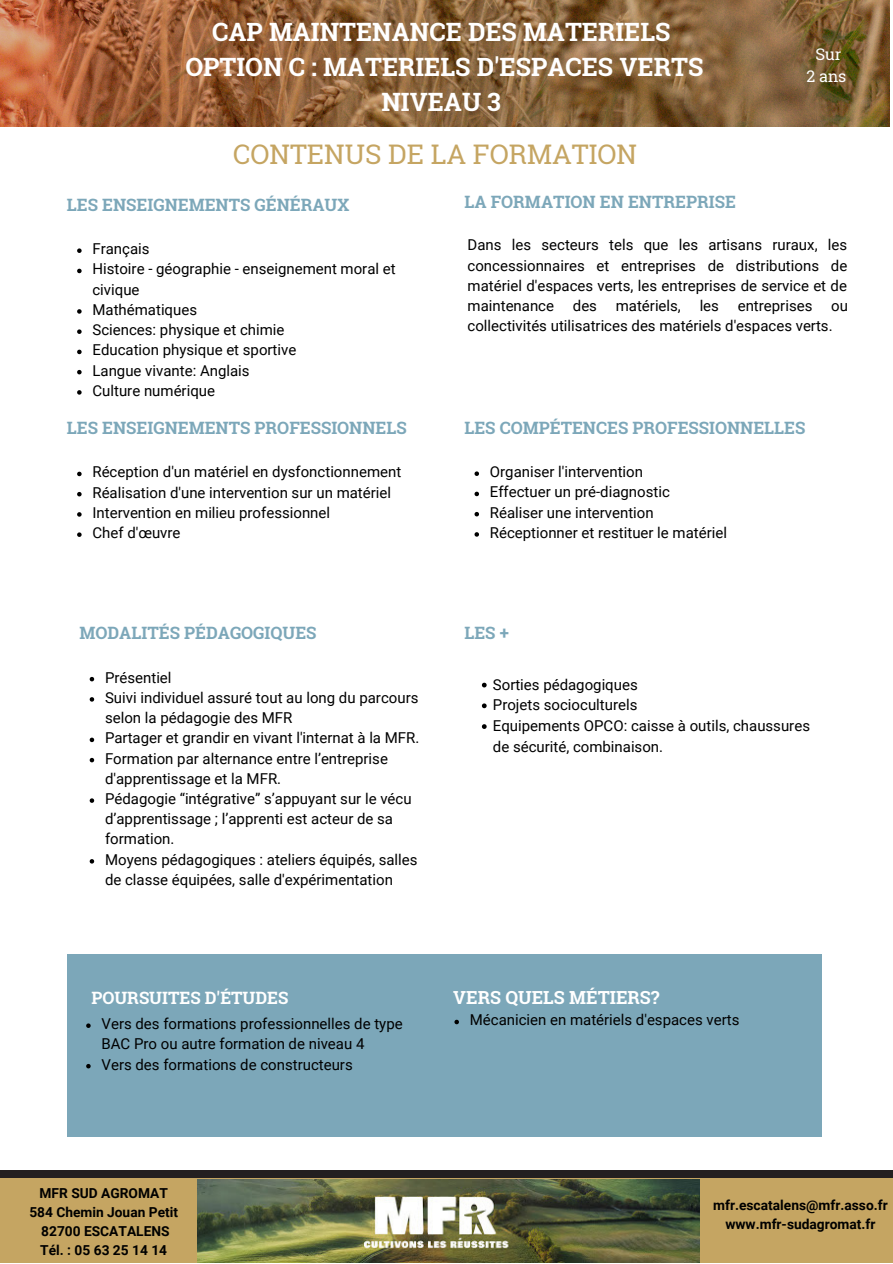
<style>
.page{position:relative;width:893px;height:1264px;background:#fff}
.page>*{position:absolute;margin:0;border:0;box-sizing:border-box;transform-origin:0 0}
.t1{font:27px "Roboto Slab";color:#c5a562}
.t2{font:700 25.2px/35px "Roboto Slab";color:#fff;text-align:center}
.t3{font:700 18px "Roboto Slab";color:#fff}
.t4{font:700 16.95px "Roboto Slab";color:#7ca7b9}
.t5{font:700 16.95px "Roboto Slab";color:#fff}
.t6{font:16.05px/21.3px "Roboto Slab";color:#fff;text-align:center}
.t7{font:15px/20.2px "Roboto";color:#000}
.t8{font:700 13.8px/19px "Roboto";color:#000;text-align:center}
</style>
<div class="page">
<img style="left:0;top:1170px;width:892px;height:92px">
<img style="left:0;top:0;width:889px;height:126px">
<div style="left:67px;top:954px;width:754px;height:182px;background:#7ca7b9"></div>
<img style="left:198px;top:1179px;width:501px;height:83px">
<svg style="left:77px;top:248px;width:5px;height:5px"></svg>
<svg style="left:77px;top:269px;width:5px;height:4px"></svg>
<svg style="left:77px;top:309px;width:5px;height:5px"></svg>
<svg style="left:77px;top:329px;width:5px;height:5px"></svg>
<svg style="left:77px;top:350px;width:5px;height:4px"></svg>
<svg style="left:77px;top:370px;width:5px;height:4px"></svg>
<svg style="left:77px;top:390px;width:5px;height:4px"></svg>
<svg style="left:474px;top:471px;width:5px;height:5px"></svg>
<svg style="left:474px;top:491px;width:5px;height:5px"></svg>
<svg style="left:474px;top:512px;width:5px;height:4px"></svg>
<svg style="left:474px;top:532px;width:5px;height:4px"></svg>
<svg style="left:90px;top:677px;width:4px;height:4px"></svg>
<svg style="left:90px;top:697px;width:4px;height:4px"></svg>
<svg style="left:90px;top:737px;width:4px;height:5px"></svg>
<svg style="left:90px;top:758px;width:4px;height:4px"></svg>
<svg style="left:90px;top:798px;width:4px;height:4px"></svg>
<svg style="left:90px;top:859px;width:4px;height:4px"></svg>
<svg style="left:482px;top:682px;width:4px;height:5px"></svg>
<svg style="left:482px;top:703px;width:4px;height:5px"></svg>
<svg style="left:482px;top:724px;width:4px;height:5px"></svg>
<svg style="left:86px;top:1023px;width:5px;height:4px"></svg>
<svg style="left:86px;top:1064px;width:5px;height:4px"></svg>
<svg style="left:454px;top:1019px;width:5px;height:5px"></svg>
<svg style="left:77px;top:471px;width:5px;height:5px"></svg>
<svg style="left:77px;top:492px;width:5px;height:4px"></svg>
<svg style="left:77px;top:512px;width:5px;height:4px"></svg>
<svg style="left:77px;top:532px;width:5px;height:5px"></svg>
<h2 class="t2" style="left:185px;top:13px;width:519px">CAP MAINTENANCE DES MATERIELS<br>OPTION C : MATERIELS D'ESPACES VERTS<br>NIVEAU 3</h2>
<h1 class="t1" style="left:233px;top:136px;width:405px">CONTENUS DE LA FORMATION</h1>
<p class="t6" style="left:806px;top:43px;width:42px">Sur<br>2 ans</p>
<p class="t4" style="left:464px;top:190px;width:273px">LA FORMATION EN ENTREPRISE</p>
<p class="t7" style="left:467px;top:235px;width:381px;text-align:justify">Dans les secteurs tels que les artisans ruraux, les concessionnaires et entreprises de distributions de matériel d'espaces verts, les entreprises de service et de maintenance</p>
<p class="t4" style="left:67px;top:193px;width:284px">LES ENSEIGNEMENTS GÉNÉRAUX</p>
<p class="t7" style="left:92px;top:239px;width:305px">Français<br>Histoire - géographie - enseignement moral et civique<br>Mathématiques<br>Sciences: physique et chimie<br>Education physique et sportive<br>Langue vivante: Anglais<br>Culture numérique</p>
<p class="t4" style="left:67px;top:416px;width:341px">LES ENSEIGNEMENTS PROFESSIONNELS</p>
<p class="t4" style="left:464px;top:416px;width:342px">LES COMPÉTENCES PROFESSIONNELLES</p>
<p class="t7" style="left:490px;top:462px;width:238px">Organiser l'intervention<br>Effectuer un pré-diagnostic<br>Réaliser une intervention<br>Réceptionner et restituer le matériel</p>
<p class="t7" style="left:573px;top:296px;width:26px">des</p>
<p class="t7" style="left:615px;top:296px;width:67px">matériels,</p>
<p class="t7" style="left:699px;top:296px;width:21px">les</p>
<p class="t7" style="left:737px;top:296px;width:76px">entreprises</p>
<p class="t7" style="left:467px;top:296px;width:382px;text-indent:363px">ou collectivités utilisatrices des matériels d'espaces verts.</p>
<p class="t7" style="left:92px;top:462px;width:310px">Réception d'un matériel en dysfonctionnement Réalisation d'une intervention sur un matériel Intervention en milieu professionnel<br>Chef d'œuvre</p>
<p class="t4" style="left:80px;top:621px;width:238px">MODALITÉS PÉDAGOGIQUES</p>
<p class="t7" style="left:105px;top:667px;width:316px">Présentiel<br>Suivi individuel assuré tout au long du parcours selon la pédagogie des MFR<br>Partager et grandir en vivant l'internat à la MFR.<br>Formation par alternance entre l’entreprise d'apprentissage et la MFR.<br>Pédagogie “intégrative” s’appuyant sur le vécu d’apprentissage ; l’apprenti est acteur de sa formation.<br>Moyens pédagogiques : ateliers équipés, salles de classe équipées, salle d'expérimentation</p>
<p class="t4" style="left:464px;top:621px;width:46px">LES +</p>
<p class="t7" style="left:493px;top:674px;width:318px;line-height:20.7px">Sorties pédagogiques<br>Projets socioculturels<br>Equipements OPCO: caisse à outils, chaussures de sécurité, combinaison.</p>
<p class="t5" style="left:91px;top:986px;width:198px">POURSUITES D'ÉTUDES</p>
<p class="t7" style="left:101px;top:1013px;width:302px">Vers des formations professionnelles de type<br>BAC Pro ou autre formation de niveau 4<br>Vers des formations de constructeurs</p>
<p class="t3" style="left:453px;top:984px;width:208px">VERS QUELS MÉTIERS?</p>
<p class="t7" style="left:470px;top:1010px;width:271px">Mécanicien en matériels d'espaces verts</p>
<p class="t8" style="left:29px;top:1183px;width:150px">MFR SUD AGROMAT<br>584 Chemin Jouan Petit<br>82700 ESCATALENS<br>Tél. : 05 63 25 14 14</p>
<p class="t8" style="left:713px;top:1195px;width:176px">mfr.escatalens@mfr.asso.fr www.mfr-sudagromat.fr</p>
</div>
